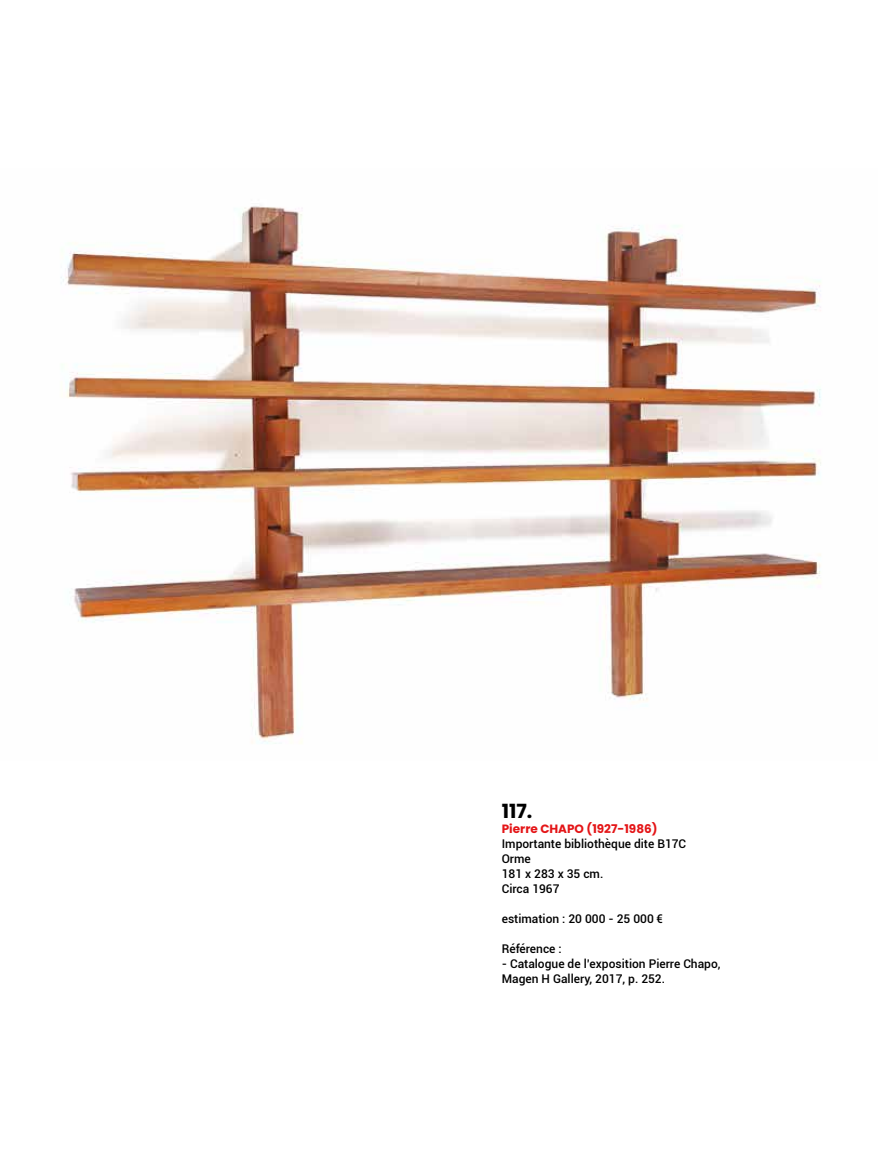
<style>
.page{position:relative;width:893px;height:1149px;background:#fff}
.page>*{position:absolute;margin:0;border:0;box-sizing:border-box;transform-origin:0 0}
.t1{font:700 19.5px "Poppins";color:#000}
.t2{font:500 12px/15px "Roboto";color:#000}
.t3{font:700 12px "Poppins";color:#e41517}
</style>
<div class="page">
<img style="left:61px;top:206px;width:760px;height:538px">
<h1 class="t1" style="left:502px;top:799px;width:32px">117.</h1>
<p class="t3" style="left:502px;top:821px;width:157px">Pierre CHAPO (1927-1986)</p>
<p class="t2" style="left:502px;top:835px;width:186px">Importante bibliothèque dite B17C<br>Orme<br>181 x 283 x 35 cm.<br>Circa 1967</p>
<p class="t2" style="left:502px;top:910px;width:163px">estimation : 20 000 - 25 000 €</p>
<p class="t2" style="left:502px;top:940px;width:62px">Référence :</p>
<p class="t2" style="left:502px;top:955px;width:220px">- Catalogue de l’exposition Pierre Chapo,<br>Magen H Gallery, 2017, p. 252.</p>
</div>
